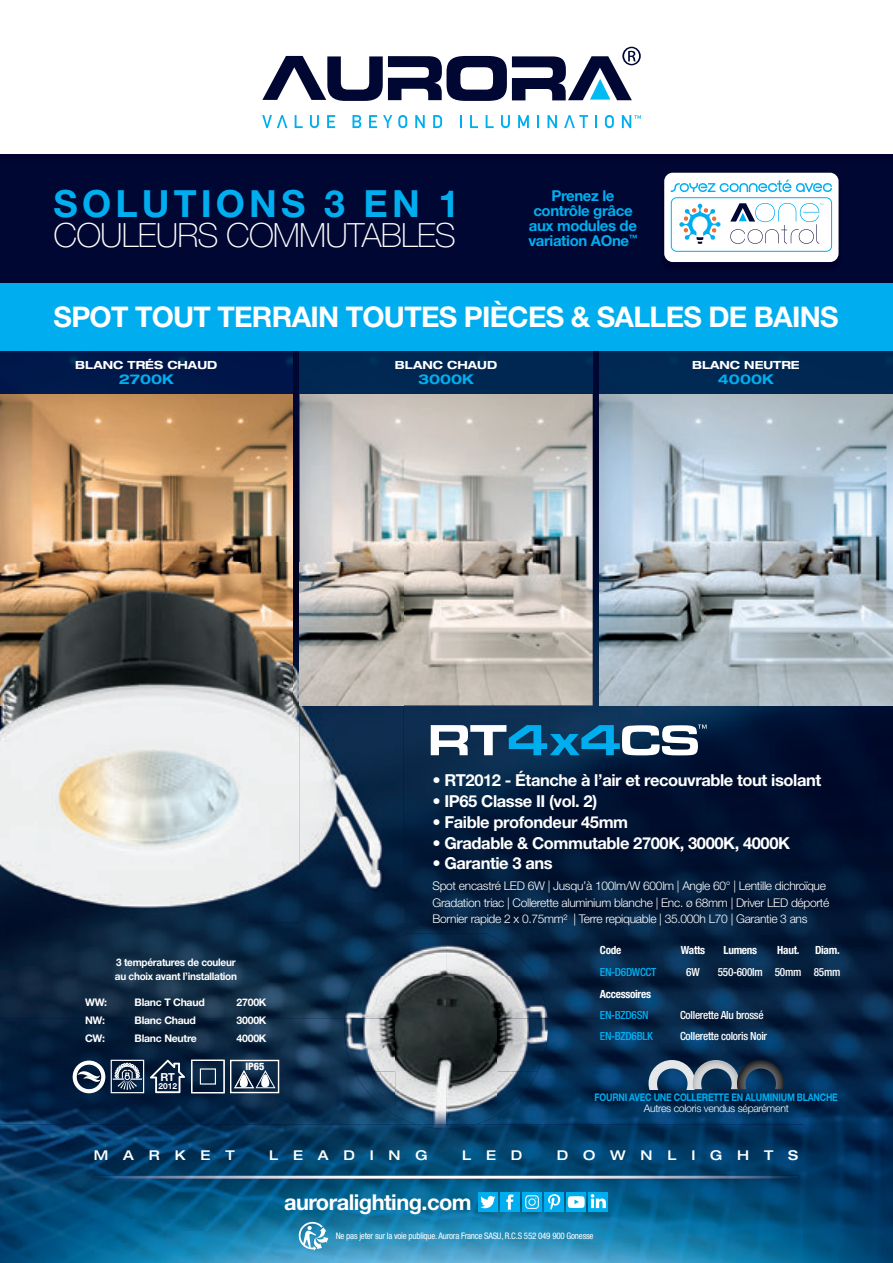
<style>
.page{position:relative;width:893px;height:1263px;background:#fff}
.page>*{position:absolute;margin:0;border:0;box-sizing:border-box;transform-origin:0 0}
.t1{font:700 37.5px "Helvetica Neue LT Std";letter-spacing:.11em;color:#00aeef}
.t2{font:100 33.45px "Helvetica Neue LT Std";letter-spacing:-.025em;color:#fff}
.t3{font:700 28.5px "Helvetica Neue LT Std";letter-spacing:-.025em;color:#fff}
.t4{font:700 21.9px "Helvetica Neue LT Std";letter-spacing:-.025em;color:#fff}
.t5{font:700 16.5px "Helvetica Neue LT Std";letter-spacing:-.025em;color:#fff}
.t6{font:700 15px/15px "Helvetica Neue LT Std";letter-spacing:-.025em;color:#00aeef;text-align:center}
.t7{font:500 expanded 13.5px "Helvetica Neue LT Std";letter-spacing:1.1em;color:#fff}
.t8{font:700 expanded 13.5px "Helvetica Neue LT Std";color:#00aeef}
.t9{font:300 12px/16.5px "Helvetica Neue LT Std";letter-spacing:-.025em;color:#fff}
.t10{font:500 condensed 11.25px "Helvetica Neue LT Std";letter-spacing:-.025em;color:#fff}
.t11{font:700 condensed 11.25px "Helvetica Neue LT Std";letter-spacing:-.025em;color:#fff}
.t12{font:700 expanded 11.25px "Helvetica Neue LT Std";color:#fff}
.t13{font:500 condensed 11.25px "Helvetica Neue LT Std";letter-spacing:-.025em;color:#00aeef}
.t14{font:700 11.1px "Helvetica Neue LT Std";color:#fff}
.t15{font:700 10.5px "Helvetica Neue LT Std";letter-spacing:-.025em;color:#fff}
.t16{font:700 10.5px/13.5px "Helvetica Neue LT Std";letter-spacing:-.025em;color:#fff;scale:.95 1}
.t17{font:700 10.5px "Helvetica Neue LT Std";letter-spacing:-.025em;color:#00aeef;scale:.83 1}
.t18{font:300 10.5px "Helvetica Neue LT Std";letter-spacing:-.025em;color:#fff}
.t19{font:800 condensed 10.2px "Helvetica Neue";color:#fff}
.t20{font:condensed 9px "Helvetica Neue LT Std";letter-spacing:-.025em;color:#fff}
.t21{font:700 8.4px "Helvetica Neue LT Std";color:#fff}
</style>
<div class="page">
<div style="left:0;top:154px;width:893px;height:225px;background:#000732"></div>
<img style="left:293px;top:379px;width:6px;height:184px">
<img style="left:549px;top:379px;width:101px;height:639px">
<img style="left:395px;top:705px;width:154px;height:260px">
<img style="left:650px;top:705px;width:243px;height:313px">
<img style="left:0;top:922px;width:395px;height:341px">
<img style="left:534px;top:965px;width:15px;height:53px">
<img style="left:497px;top:1018px;width:396px;height:106px">
<img style="left:395px;top:1124px;width:498px;height:139px">
<img style="left:92px;top:1176px;width:708px;height:3px">
<div style="left:500px;top:1192px;width:20px;height:20px;background:#00aeef"></div>
<svg style="left:506px;top:1194px;width:8px;height:16px"></svg>
<div style="left:588px;top:1192px;width:20px;height:20px;background:#00aeef"></div>
<svg style="left:591px;top:1194px;width:15px;height:14px"></svg>
<div style="left:544px;top:1192px;width:20px;height:20px;background:#00aeef"></div>
<svg style="left:548px;top:1194px;width:12px;height:16px"></svg>
<div style="left:522px;top:1192px;width:20px;height:20px;background:#00aeef"></div>
<svg style="left:525px;top:1195px;width:14px;height:14px"></svg>
<div style="left:566px;top:1192px;width:20px;height:20px;background:#00aeef"></div>
<svg style="left:568px;top:1196px;width:17px;height:12px"></svg>
<div style="left:478px;top:1192px;width:20px;height:20px;background:#00aeef"></div>
<svg style="left:480px;top:1196px;width:15px;height:12px"></svg>
<svg style="left:262px;top:47px;width:379px;height:54px"></svg>
<svg style="left:295px;top:115px;width:8px;height:13px"></svg>
<svg style="left:310px;top:115px;width:9px;height:13px"></svg>
<svg style="left:327px;top:115px;width:8px;height:13px"></svg>
<svg style="left:353px;top:115px;width:8px;height:13px"></svg>
<svg style="left:369px;top:115px;width:8px;height:13px"></svg>
<svg style="left:383px;top:115px;width:9px;height:13px"></svg>
<svg style="left:398px;top:115px;width:9px;height:13px"></svg>
<svg style="left:415px;top:115px;width:10px;height:13px"></svg>
<svg style="left:433px;top:115px;width:9px;height:13px"></svg>
<svg style="left:460px;top:115px;width:2px;height:13px"></svg>
<svg style="left:470px;top:115px;width:8px;height:13px"></svg>
<svg style="left:486px;top:115px;width:8px;height:13px"></svg>
<svg style="left:501px;top:115px;width:9px;height:13px"></svg>
<svg style="left:518px;top:115px;width:11px;height:13px"></svg>
<svg style="left:537px;top:115px;width:2px;height:13px"></svg>
<svg style="left:548px;top:115px;width:9px;height:13px"></svg>
<svg style="left:595px;top:115px;width:2px;height:13px"></svg>
<svg style="left:605px;top:115px;width:9px;height:13px"></svg>
<svg style="left:262px;top:115px;width:26px;height:13px"></svg>
<svg style="left:564px;top:115px;width:24px;height:13px"></svg>
<svg style="left:622px;top:115px;width:19px;height:13px"></svg>
<div style="left:661px;top:176px;width:181px;height:96px;background:#00042f"></div>
<div style="left:664px;top:173px;width:175px;height:89px;background:#fff;border-radius:9px"></div>
<div style="left:671px;top:197px;width:161px;height:55px;border:1px solid #00aeef;border-radius:5px"></div>
<svg style="left:679px;top:204px;width:42px;height:40px"></svg>
<svg style="left:730px;top:203px;width:93px;height:41px"></svg>
<svg style="left:671px;top:180px;width:161px;height:12px"></svg>
<svg style="left:431px;top:725px;width:276px;height:30px"></svg>
<svg style="left:73px;top:1060px;width:32px;height:33px"></svg>
<svg style="left:233px;top:1062px;width:43px;height:27px"></svg>
<div style="left:230px;top:1060px;width:49px;height:33px;border:1px solid #fff"></div>
<svg style="left:191px;top:1060px;width:34px;height:33px"></svg>
<svg style="left:111px;top:1060px;width:33px;height:33px"></svg>
<svg style="left:150px;top:1060px;width:35px;height:33px"></svg>
<svg style="left:649px;top:1060px;width:135px;height:29px;background:#4b637b"></svg>
<img style="left:358px;top:934px;width:176px;height:42px">
<img style="left:344px;top:976px;width:204px;height:95px">
<img style="left:354px;top:1071px;width:41px;height:44px">
<img style="left:395px;top:1071px;width:102px;height:53px">
<img style="left:497px;top:1071px;width:41px;height:44px">
<img style="left:416px;top:1124px;width:54px;height:5px">
<img style="left:0;top:393px;width:293px;height:312px">
<img style="left:299px;top:393px;width:294px;height:312px">
<img style="left:599px;top:393px;width:294px;height:312px">
<div style="left:0;top:351px;width:293px;height:42px;background:#00174a"></div>
<div style="left:299px;top:351px;width:294px;height:42px;background:#002752"></div>
<div style="left:599px;top:351px;width:294px;height:42px;background:#002853"></div>
<img style="left:0;top:705px;width:247px;height:217px">
<img style="left:247px;top:563px;width:52px;height:359px">
<img style="left:299px;top:705px;width:105px;height:217px">
<img style="left:299px;top:563px;width:105px;height:142px">
<svg style="left:299px;top:1222px;width:29px;height:29px"></svg>
<div style="left:0;top:283px;width:893px;height:68px;background:#00aeef"></div>
<h1 class="t1" style="left:54px;top:180px;width:407px">SOLUTIONS 3 EN 1</h1>
<h2 class="t2" style="left:54px;top:216px;width:404px">COULEURS COMMUTABLES</h2>
<p class="t6" style="left:528px;top:188px;width:111px">Prenez le contrôle grâce aux modules de variation AOne<sup>™</sup></p>
<h3 class="t3" style="left:54px;top:299px;width:787px">SPOT TOUT TERRAIN TOUTES PIÈCES &amp; SALLES DE BAINS</h3>
<p class="t12" style="left:75px;top:357px;width:144px">BLANC TRÉS CHAUD</p>
<p class="t8" style="left:119px;top:370px;width:57px">2700K</p>
<p class="t12" style="left:395px;top:357px;width:104px">BLANC CHAUD</p>
<p class="t8" style="left:418px;top:370px;width:57px">3000K</p>
<p class="t12" style="left:692px;top:357px;width:109px">BLANC NEUTRE</p>
<p class="t8" style="left:718px;top:370px;width:57px">4000K</p>
<p class="t16" style="left:115px;top:955px;width:130px">3 températures de couleur au choix avant l’installation</p>
<p class="t15" style="left:85px;top:996px;width:24px">WW:</p>
<p class="t15" style="left:135px;top:996px;width:72px">Blanc T Chaud</p>
<p class="t15" style="left:237px;top:996px;width:31px">2700K</p>
<p class="t15" style="left:85px;top:1013px;width:21px">NW:</p>
<p class="t15" style="left:135px;top:1013px;width:63px">Blanc Chaud</p>
<p class="t15" style="left:237px;top:1013px;width:31px">3000K</p>
<p class="t15" style="left:85px;top:1031px;width:21px">CW:</p>
<p class="t15" style="left:135px;top:1031px;width:64px">Blanc Neutre</p>
<p class="t15" style="left:237px;top:1031px;width:31px">4000K</p>
<p class="t19" style="left:245px;top:1060px;width:21px">IP65</p>
<p class="t14" style="left:161px;top:1070px;width:16px">RT</p>
<p class="t21" style="left:159px;top:1080px;width:20px">2012</p>
<h3 class="t5" style="left:432px;top:770px;width:390px">• RT2012 - Étanche à l’air et recouvrable tout isolant</h3>
<h3 class="t5" style="left:432px;top:791px;width:166px">• IP65 Classe II (vol. 2)</h3>
<h3 class="t5" style="left:432px;top:812px;width:197px">• Faible profondeur 45mm</h3>
<h3 class="t5" style="left:432px;top:832px;width:359px">• Gradable &amp; Commutable 2700K, 3000K, 4000K</h3>
<h3 class="t5" style="left:432px;top:853px;width:122px">• Garantie 3 ans</h3>
<p class="t9" style="left:432px;top:877px;width:399px">Spot encastré LED 6W | Jusqu’à 100lm/W 600lm | Angle 60° | Lentille dichroïque<br>Gradation triac | Collerette aluminium blanche | Enc. ø 68mm | Driver LED déporté<br>Bornier rapide 2 x 0.75mm² | Terre repiquable | 35.000h L70 | Garantie 3 ans</p>
<p class="t11" style="left:600px;top:944px;width:23px">Code</p>
<p class="t11" style="left:681px;top:944px;width:26px">Watts</p>
<p class="t11" style="left:723px;top:944px;width:35px">Lumens</p>
<p class="t11" style="left:777px;top:944px;width:24px">Haut.</p>
<p class="t11" style="left:815px;top:944px;width:26px">Diam.</p>
<p class="t13" style="left:600px;top:966px;width:58px">EN-D6DWCCT</p>
<p class="t10" style="left:686px;top:966px;width:15px">6W</p>
<p class="t10" style="left:718px;top:966px;width:124px">550-600lm 50mm 85mm</p>
<p class="t11" style="left:600px;top:987px;width:53px">Accessoires</p>
<p class="t13" style="left:600px;top:1008px;width:50px">EN-BZD6SN</p>
<p class="t10" style="left:680px;top:1008px;width:85px">Collerette Alu brossé</p>
<p class="t13" style="left:600px;top:1029px;width:55px">EN-BZD6BLK</p>
<p class="t10" style="left:680px;top:1029px;width:89px">Collerette coloris Noir</p>
<p class="t17" style="left:595px;top:1091px;width:295px">FOURNI AVEC UNE COLLERETTE EN ALUMINIUM BLANCHE</p>
<p class="t18" style="left:644px;top:1101px;width:147px">Autres coloris vendus séparément</p>
<p class="t7" style="left:94px;top:1147px;width:142px">MARKET</p>
<p class="t7" style="left:269px;top:1147px;width:160px">LEADING</p>
<p class="t7" style="left:462px;top:1147px;width:62px">LED</p>
<p class="t7" style="left:557px;top:1147px;width:243px">DOWNLIGHTS</p>
<h3 class="t4" style="left:284px;top:1188px;width:189px">auroralighting.com</h3>
<p class="t20" style="left:336px;top:1231px;width:259px">Ne pas jeter sur la voie publique. Aurora France SASU, R.C.S 552 049 900 Gonesse</p>
</div>
